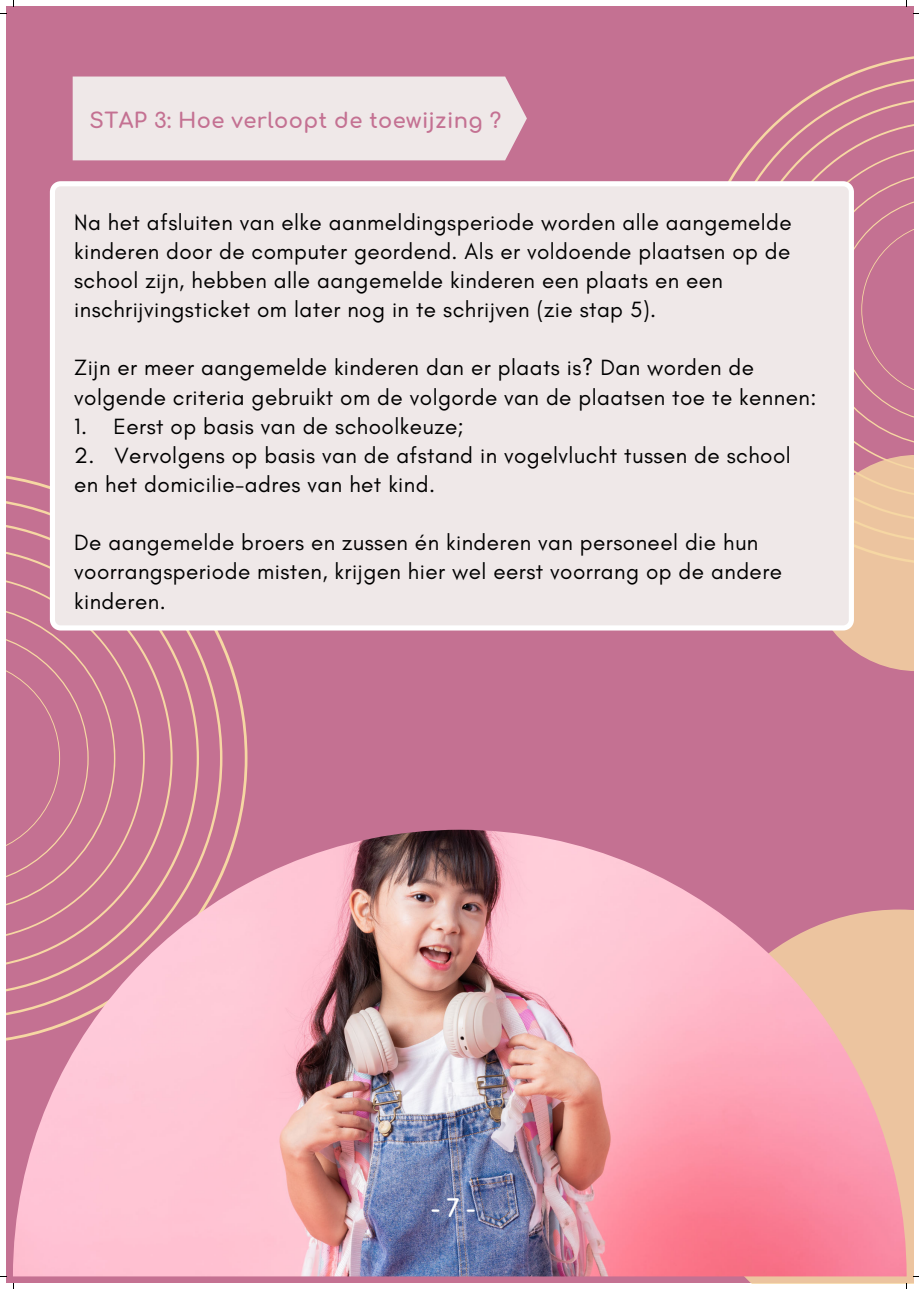
<style>
.page{position:relative;width:919px;height:1289px;background:#fff}
.page>*{position:absolute;margin:0;border:0;box-sizing:border-box;transform-origin:0 0}
.t1{font:700 24px "Comfortaa";color:#fff}
.t2{font:22.5px/29.2px "Glacial Indifference";letter-spacing:.02em;color:#000}
.t3{font:700 21px "Comfortaa";letter-spacing:.02em;color:#c47192}
</style>
<div class="page">
<div style="left:6px;top:6px;width:907px;height:1277px;background:#c47192"></div>
<svg style="left:728px;top:76px;width:185px;height:105px"></svg>
<svg style="left:6px;top:472px;width:241px;height:569px"></svg>
<svg style="left:6px;top:497px;width:216px;height:522px"></svg>
<svg style="left:682px;top:909px;width:231px;height:373px;background:#e8ba9d"></svg>
<svg style="left:785px;top:146px;width:128px;height:525px"></svg>
<div style="left:50px;top:181px;width:803px;height:449px;background:#efe8e8"></div>
<div style="left:73px;top:76px;width:453px;height:84px;background:#efe8e8"></div>
<img style="left:13px;top:829px;width:893px;height:447px">
<p class="t3" style="left:89px;top:101px;width:413px">STAP 3: Hoe verloopt de toewijzing ?</p>
<p class="t2" style="left:74px;top:208px;width:719px">Na het afsluiten van elke aanmeldingsperiode worden alle aangemelde kinderen door de computer geordend. Als er voldoende plaatsen op de school zijn, hebben alle aangemelde kinderen een plaats en een inschrijvingsticket om later nog in te schrijven (zie stap 5).</p>
<p class="t2" style="left:74px;top:353px;width:743px">Zijn er meer aangemelde kinderen dan er plaats is? Dan worden de volgende criteria gebruikt om de volgorde van de plaatsen toe te kennen:</p>
<p class="t2" style="left:74px;top:412px;width:391px">1. Eerst op basis van de schoolkeuze;</p>
<p class="t2" style="left:74px;top:441px;width:718px">2. Vervolgens op basis van de afstand in vogelvlucht tussen de school en het domicilie-adres van het kind.</p>
<p class="t2" style="left:74px;top:528px;width:709px">De aangemelde broers en zussen én kinderen van personeel die hun voorrangsperiode misten, krijgen hier wel eerst voorrang op de andere kinderen.</p>
<p class="t1" style="left:430px;top:1186px;width:46px">- 7 -</p>
</div>
